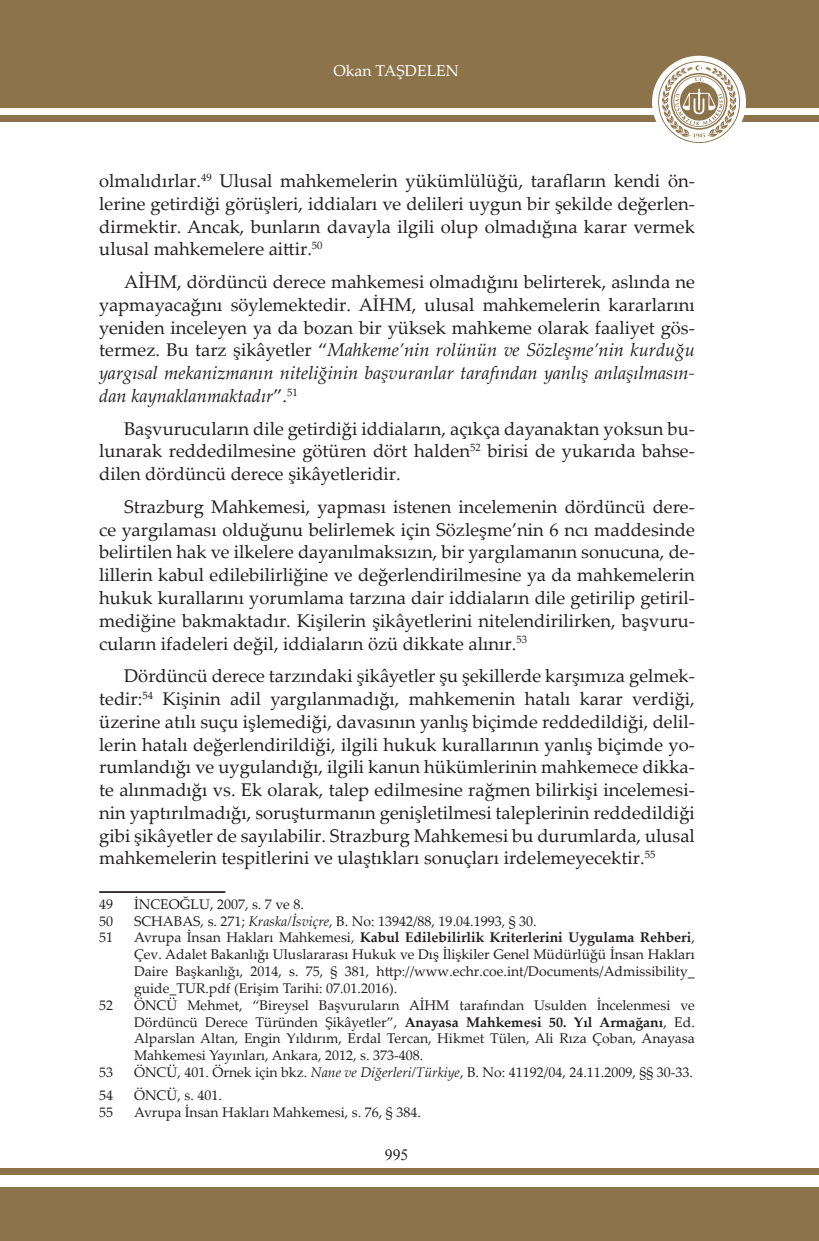
<style>
.page{position:relative;width:819px;height:1241px;background:#fff}
.page>*{position:absolute;margin:0;border:0;box-sizing:border-box;transform-origin:0 0}
.t1{font:18.38px/22.8px "Palatino Linotype";color:#231f20;text-align:justify}
.t2{font:15.75px "Palatino Linotype";color:#fff}
.t3{font:15.75px "Times New Roman";color:#231f20}
.t4{font:14px/16.8px "Palatino Linotype";color:#231f20;text-align:justify}
.s1{font-style:italic}
.s2{font-weight:700}
</style>
<div class="page">
<div style="left:0;top:0;width:819px;height:108px;background:#8d734a"></div>
<div style="left:0;top:1187px;width:819px;height:53px;background:#8d734a"></div>
<div style="left:0;top:116px;width:819px;height:6px;background:#8d734a"></div>
<div style="left:0;top:1167px;width:819px;height:6px;background:#8d734a"></div>
<div style="left:652px;top:56px;width:94px;height:93px;background:#fff;border-radius:50%"></div>
<svg style="left:658px;top:61px;width:82px;height:82px"></svg>
<hr style="left:99px;top:891px;width:126px;height:1px;background:#231f20">
<p class="t2" style="left:333px;top:59px;width:127px">Okan TAŞDELEN</p>
<p class="t1" style="left:99px;top:169px;width:597px">olmalıdırlar.<sup>49</sup> Ulusal mahkemelerin yükümlülüğü, tarafların kendi ön&shy;lerine getirdiği görüşleri, iddiaları ve delileri uygun bir şekilde değerlen&shy;dirmektir. Ancak, bunların davayla ilgili olup olmadığına karar vermek ulusal mahkemelere aittir.<sup>50</sup></p>
<p class="t1" style="left:99px;top:270px;width:597px;text-indent:25px">AİHM, dördüncü derece mahkemesi olmadığını belirterek, aslında ne yapmayacağını söylemektedir. AİHM, ulusal mahkemelerin kararlarını yeniden inceleyen ya da bozan bir yüksek mahkeme olarak faaliyet gös&shy;termez. Bu tarz şikâyetler “<span class="s1">Mahkeme’nin rolünün ve Sözleşme’nin kurduğu yargısal mekanizmanın niteliğinin başvuranlar tarafından yanlış anlaşılmasın&shy;dan kaynaklanmaktadır</span>”.<sup>51</sup></p>
<p class="t1" style="left:99px;top:416px;width:597px;text-indent:25px">Başvurucuların dile getirdiği iddiaların, açıkça dayanaktan yoksun bu&shy;lunarak reddedilmesine götüren dört halden<sup>52</sup> birisi de yukarıda bahse&shy;dilen dördüncü derece şikâyetleridir.</p>
<p class="t1" style="left:99px;top:494px;width:597px;text-indent:25px">Strazburg Mahkemesi, yapması istenen incelemenin dördüncü dere&shy;ce yargılaması olduğunu belirlemek için Sözleşme’nin 6 ncı maddesinde belirtilen hak ve ilkelere dayanılmaksızın, bir yargılamanın sonucuna, de&shy;lillerin kabul edilebilirliğine ve değerlendirilmesine ya da mahkemelerin hukuk kurallarını yorumlama tarzına dair iddiaların dile getirilip getiril&shy;mediğine bakmaktadır. Kişilerin şikâyetlerini nitelendirilirken, başvuru&shy;cuların ifadeleri değil, iddiaların özü dikkate alınır.<sup>53</sup></p>
<p class="t1" style="left:99px;top:663px;width:597px;text-indent:25px">Dördüncü derece tarzındaki şikâyetler şu şekillerde karşımıza gelmek&shy;tedir:<sup>54</sup> Kişinin adil yargılanmadığı, mahkemenin hatalı karar verdiği, üzerine atılı suçu işlemediği, davasının yanlış biçimde reddedildiği, delil&shy;lerin hatalı değerlendirildiği, ilgili hukuk kurallarının yanlış biçimde yo&shy;rumlandığı ve uygulandığı, ilgili kanun hükümlerinin mahkemece dikka&shy;te alınmadığı vs. Ek olarak, talep edilmesine rağmen bilirkişi incelemesi&shy;nin yaptırılmadığı, soruşturmanın genişletilmesi taleplerinin reddedildiği gibi şikâyetler de sayılabilir. Strazburg Mahkemesi bu durumlarda, ulusal mahkemelerin tespitlerini ve ulaştıkları sonuçları irdelemeyecektir.<sup>55</sup></p>
<p class="t4" style="left:99px;top:895px;width:15px">49</p>
<p class="t4" style="left:134px;top:895px;width:171px">İNCEOĞLU, 2007, s. 7 ve 8.</p>
<p class="t4" style="left:99px;top:911px;width:15px">50</p>
<p class="t4" style="left:134px;top:911px;width:404px">SCHABAS, s. 271; <span class="s1">Kraska/İsviçre</span>, B. No: 13942/88, 19.04.1993, § 30.</p>
<p class="t4" style="left:99px;top:928px;width:15px">51</p>
<p class="t4" style="left:134px;top:928px;width:562px">Avrupa İnsan Hakları Mahkemesi, <span class="s2">Kabul Edilebilirlik Kriterlerini Uygulama Rehberi</span>, Çev. Adalet Bakanlığı Uluslararası Hukuk ve Dış İlişkiler Genel Müdürlüğü İnsan Hakları Daire Başkanlığı, 2014, s. 75, § 381, http://www.echr.coe.int/Documents/Admissibility_ guide_TUR.pdf (Erişim Tarihi: 07.01.2016).</p>
<p class="t4" style="left:99px;top:995px;width:16px">52</p>
<p class="t4" style="left:134px;top:995px;width:562px">ÖNCÜ Mehmet, “Bireysel Başvuruların AİHM tarafından Usulden İncelenmesi ve Dördüncü Derece Türünden Şikâyetler”, <span class="s2">Anayasa Mahkemesi 50. Yıl Armağanı</span>, Ed.<br>Alparslan Altan, Engin Yıldırım, Erdal Tercan, Hikmet Tülen, Ali Rıza Çoban, Anayasa Mahkemesi Yayınları, Ankara, 2012, s. 373-408.</p>
<p class="t4" style="left:99px;top:1063px;width:16px">53</p>
<p class="t4" style="left:134px;top:1063px;width:560px">ÖNCÜ, 401. Örnek için bkz. <span class="s1">Nane ve Diğerleri/Türkiye</span>, B. No: 41192/04, 24.11.2009, §§ 30-33.</p>
<p class="t4" style="left:99px;top:1086px;width:15px">54</p>
<p class="t4" style="left:134px;top:1086px;width:89px">ÖNCÜ, s. 401.</p>
<p class="t4" style="left:99px;top:1102px;width:15px">55</p>
<p class="t4" style="left:134px;top:1102px;width:288px">Avrupa İnsan Hakları Mahkemesi, s. 76, § 384.</p>
<p class="t3" style="left:385px;top:1143px;width:25px">995</p>
</div>
